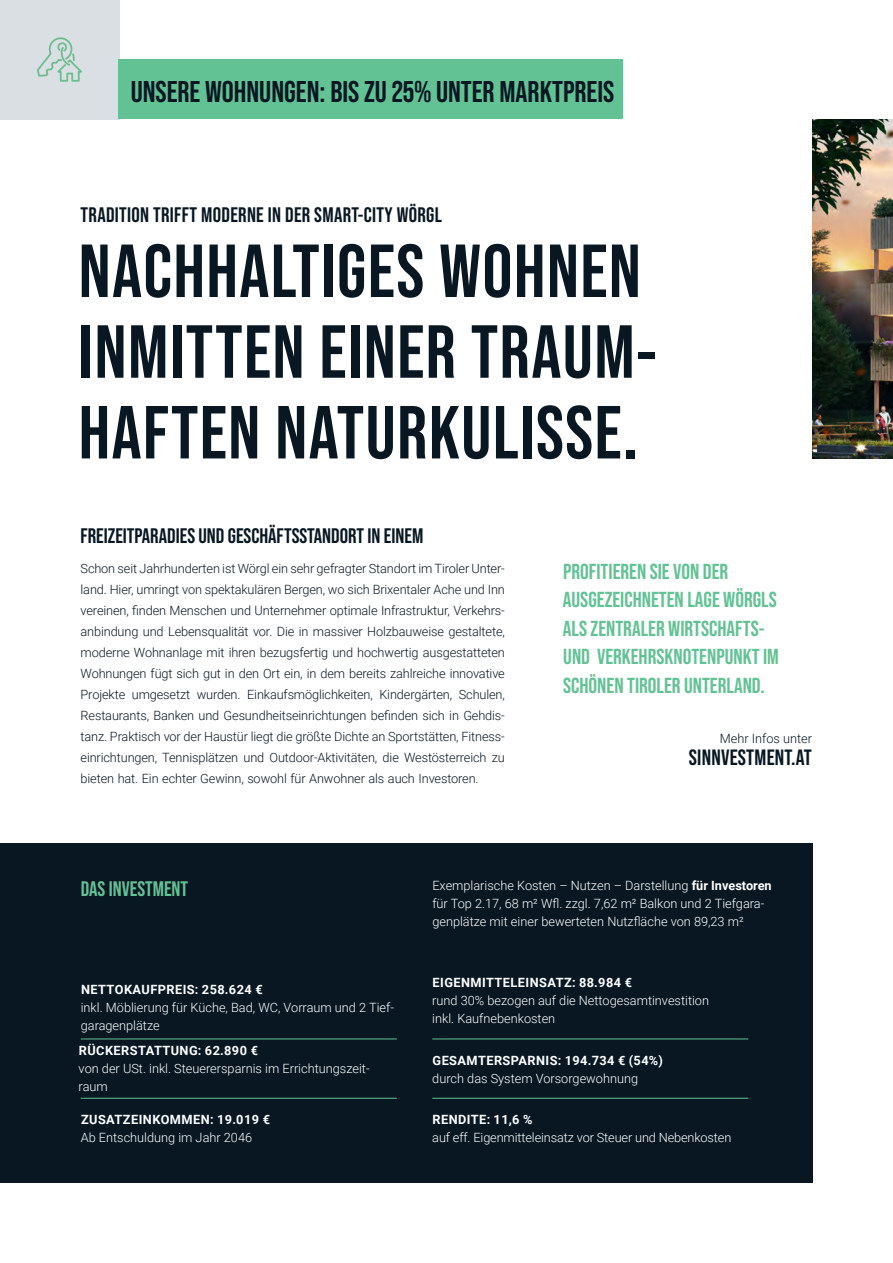
<style>
.page{position:relative;width:893px;height:1263px;background:#fff}
.page>*{position:absolute;margin:0;border:0;box-sizing:border-box;transform-origin:0 0}
.Einf__Abs{font:700 75px/80.7px "Bebas Neue Pro";letter-spacing:.02em;color:#081722}
.t1{font:700 30px "Bebas Neue Pro";color:#081722}
.t2{font:700 22.05px "Bebas Neue Pro";letter-spacing:.01em;color:#081722}
.t3{font:700 21.75px/28.5px "Bebas Neue Pro";color:#63c294}
.t4{font:700 21px "Bebas Neue Pro";color:#081722}
.t5{font:700 21px "Bebas Neue Pro";color:#63c294}
.t6{font:300 12.75px/21px "Roboto";letter-spacing:-.01em;color:#081722;text-align:justify}
.t7{font:300 12.75px/18px "Roboto";color:#fff}
.t8{font:700 12.75px/18px "Roboto";letter-spacing:.035em;color:#fff}
.s1{font-weight:700}
.s2{font-weight:300}
</style>
<div class="page">
<div style="left:0;top:0;width:119px;height:119px;background:#dadfe4"></div>
<img style="left:812px;top:119px;width:81px;height:339px">
<div style="left:0;top:843px;width:812px;height:339px;background:#081722"></div>
<div style="left:118px;top:60px;width:505px;height:59px;background:#63c294"></div>
<hr style="left:81px;top:1038px;width:316px;height:1px;background:#63c294">
<hr style="left:432px;top:1038px;width:316px;height:1px;background:#63c294">
<hr style="left:81px;top:1098px;width:316px;height:1px;background:#63c294">
<hr style="left:432px;top:1098px;width:316px;height:1px;background:#63c294">
<svg style="left:37px;top:37px;width:45px;height:45px"></svg>
<p class="t1" style="left:131px;top:75px;width:485px">UNSERE WOHNUNGEN: BIS ZU 25% UNTER MARKTPREIS</p>
<p class="t4" style="left:81px;top:203px;width:363px">TRADITION TRIFFT MODERNE IN DER SMART-CITY WÖRGL</p>
<p class="Einf__Abs" style="left:79px;top:230px;width:579px">NACHHALTIGES WOHNEN<br>INMITTEN EINER TRAUM-<br>HAFTEN NATURKULISSE.</p>
<p class="t4" style="left:81px;top:524px;width:344px">FREIZEITPARADIES UND GESCHÄFTSSTANDORT IN EINEM</p>
<p class="t6" style="left:81px;top:557px;width:426px">Schon seit Jahrhunderten ist Wörgl ein sehr gefragter Standort im Tiroler Unter&shy;land. Hier, umringt von spektakulären Bergen, wo sich Brixentaler Ache und Inn vereinen, finden Menschen und Unternehmer optimale Infrastruktur, Verkehrs&shy;anbindung und Lebensqualität vor. Die in massiver Holzbauweise gestaltete, moderne Wohnanlage mit ihren bezugsfertig und hochwertig ausgestatteten Wohnungen fügt sich gut in den Ort ein, in dem bereits zahlreiche innovative Projekte umgesetzt wurden. Einkaufsmöglichkeiten, Kindergärten, Schulen, Restaurants, Banken und Gesundheitseinrichtungen befinden sich in Gehdis&shy;tanz. Praktisch vor der Haustür liegt die größte Dichte an Sportstätten, Fitness&shy;einrichtungen, Tennisplätzen und Outdoor-Aktivitäten, die Westösterreich zu bieten hat. Ein echter Gewinn, sowohl für Anwohner als auch Investoren.</p>
<p class="t3" style="left:563px;top:557px;width:217px">PROFITIEREN SIE VON DER<br>AUSGEZEICHNETEN LAGE WÖRGLS<br>ALS ZENTRALER WIRTSCHAFTS-<br>UND VERKEHRSKNOTENPUNKT IM<br>SCHÖNEN TIROLER UNTERLAND.</p>
<p class="t6" style="left:720px;top:728px;width:94px">Mehr Infos unter</p>
<p class="t2" style="left:689px;top:745px;width:125px">SINNVESTMENT.AT</p>
<p class="t5" style="left:81px;top:877px;width:109px">DAS INVESTMENT</p>
<p class="t7" style="left:432px;top:876px;width:341px">Exemplarische Kosten – Nutzen – Darstellung <span class="s1">für Investoren </span>für Top 2.17, 68 m² Wfl. zzgl. 7,62 m² Balkon und 2 Tiefgara&shy;genplätze mit einer bewerteten Nutzfläche von 89,23 m²</p>
<p class="t7" style="left:81px;top:980px;width:315px"><span class="s1">NETTOKAUFPREIS: 258.624 €<br></span>inkl. Möblierung für Küche, Bad, WC, Vorraum und 2 Tief&shy;garagenplätze</p>
<p class="t7" style="left:432px;top:973px;width:278px"><span class="s1">EIGENMITTELEINSATZ: 88.984 €<br></span>rund 30% bezogen auf die Nettogesamtinvestition inkl. Kaufnebenkosten</p>
<p class="t7" style="left:79px;top:1041px;width:292px"><span class="s1">RÜCKERSTATTUNG: 62.890 €<br></span>von der USt. inkl. Steuerersparnis im Errichtungszeit&shy;raum</p>
<p class="t7" style="left:432px;top:1110px;width:301px"><span class="s1">RENDITE: 11,6 %<br></span>auf eff. Eigenmitteleinsatz vor Steuer und Nebenkosten</p>
<p class="t8" style="left:432px;top:1051px;width:232px">GESAMTERSPARNIS: 194.734 € (54%) <span class="s2">durch das System Vorsorgewohnung</span></p>
<p class="t7" style="left:81px;top:1110px;width:191px"><span class="s1">ZUSATZEINKOMMEN: 19.019 €<br></span>Ab Entschuldung im Jahr 2046</p>
</div>
